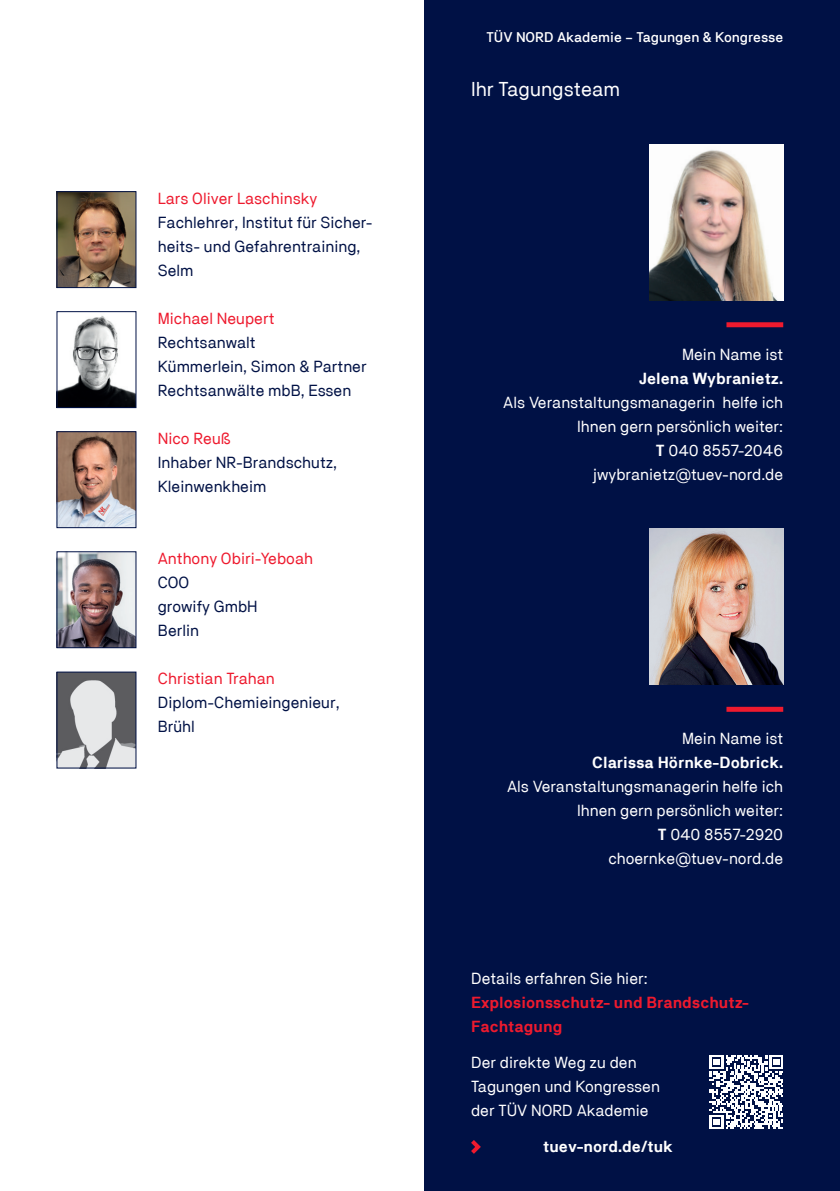
<style>
.page{position:relative;width:840px;height:1191px;background:#fff}
.page>*{position:absolute;margin:0;border:0;box-sizing:border-box;transform-origin:0 0}
.t1{font:20px "TNG Pro";color:#fff}
.t2{font:16px/24px "TNG Pro";color:#fff;text-align:right}
.t3{font:16px/24px "TNG Pro";color:#001145}
.t4{font:16px "TNG Pro";color:#ee1a2e}
.t5{font:700 16px "TNG Pro";color:#fff}
.t6{font:700 16px/24px "TNG Pro";color:#ee1a2e}
.t7{font:500 14px "TNG Pro";color:#fff}
.s1{font-weight:700}
</style>
<div class="page">
<div style="left:424px;top:0;width:415px;height:1191px;background:#001145"></div>
<img style="left:649px;top:528px;width:133px;height:156px">
<div style="left:726px;top:707px;width:56px;height:5px;background:#ee1a2e"></div>
<svg style="left:471px;top:1140px;width:10px;height:14px"></svg>
<svg style="left:709px;top:1055px;width:73px;height:73px"></svg>
<img style="left:649px;top:144px;width:133px;height:156px">
<div style="left:726px;top:322px;width:56px;height:5px;background:#ee1a2e"></div>
<img style="left:59px;top:433px;width:75px;height:93px">
<div style="left:57px;top:431px;width:79px;height:97px;border:1px solid #001145"></div>
<img style="left:59px;top:315px;width:75px;height:91px">
<div style="left:57px;top:311px;width:79px;height:97px;border:1px solid #001145"></div>
<img style="left:59px;top:553px;width:75px;height:93px">
<div style="left:57px;top:551px;width:79px;height:97px;border:1px solid #001145"></div>
<img style="left:59px;top:674px;width:75px;height:92px">
<div style="left:57px;top:672px;width:79px;height:96px;border:1px solid #001145"></div>
<img style="left:59px;top:193px;width:75px;height:93px">
<div style="left:57px;top:191px;width:79px;height:97px;border:1px solid #001145"></div>
<p class="t4" style="left:158px;top:189px;width:161px">Lars Oliver Laschinsky</p>
<p class="t3" style="left:158px;top:210px;width:216px">Fachlehrer, Institut für Sicher&shy;heits- und Gefahrentraining,<br>Selm</p>
<p class="t4" style="left:158px;top:309px;width:118px">Michael Neupert</p>
<p class="t3" style="left:158px;top:330px;width:210px">Rechtsanwalt<br>Kümmerlein, Simon &amp; Partner<br>Rechtsanwälte mbB, Essen</p>
<p class="t4" style="left:158px;top:429px;width:74px">Nico Reuß</p>
<p class="t3" style="left:158px;top:450px;width:181px">Inhaber NR-Brandschutz,<br>Kleinwenkheim</p>
<p class="t4" style="left:158px;top:549px;width:157px">Anthony Obiri-Yeboah</p>
<p class="t3" style="left:158px;top:570px;width:101px">COO<br>growify GmbH<br>Berlin</p>
<p class="t4" style="left:158px;top:669px;width:118px">Christian Trahan</p>
<p class="t3" style="left:158px;top:690px;width:183px">Diplom-Chemieingenieur,<br>Brühl</p>
<p class="t7" style="left:486px;top:29px;width:298px">TÜV NORD Akademie – Tagungen &amp; Kongresse</p>
<p class="t1" style="left:471px;top:77px;width:150px">Ihr Tagungsteam</p>
<p class="t2" style="left:681px;top:342px;width:103px">Mein Name ist</p>
<p class="t5" style="left:638px;top:369px;width:146px">Jelena Wybranietz.</p>
<p class="t2" style="left:503px;top:390px;width:281px">Als Veranstaltungsmanagerin helfe ich<br>Ihnen gern persönlich weiter:<br><span class="s1">T</span> 040 8557-2046 jwybranietz@tuev-nord.de</p>
<p class="t2" style="left:681px;top:726px;width:103px">Mein Name ist</p>
<p class="t5" style="left:592px;top:753px;width:192px">Clarissa Hörnke-Dobrick.</p>
<p class="t2" style="left:506px;top:774px;width:277px">Als Veranstaltungsmanagerin helfe ich<br>Ihnen gern persönlich weiter:<br><span class="s1">T</span> 040 8557-2920 choernke@tuev-nord.de</p>
<p class="t2" style="left:471px;top:966px;width:178px">Details erfahren Sie hier:</p>
<p class="t6" style="left:471px;top:990px;width:279px">Explosionsschutz- und Brandschutz-<br>Fachtagung</p>
<p class="t2" style="left:471px;top:1050px;width:190px;text-align:left">Der direkte Weg zu den<br>Tagungen und Kongressen der TÜV NORD Akademie</p>
<p class="t5" style="left:543px;top:1137px;width:131px">tuev-nord.de/tuk</p>
</div>
